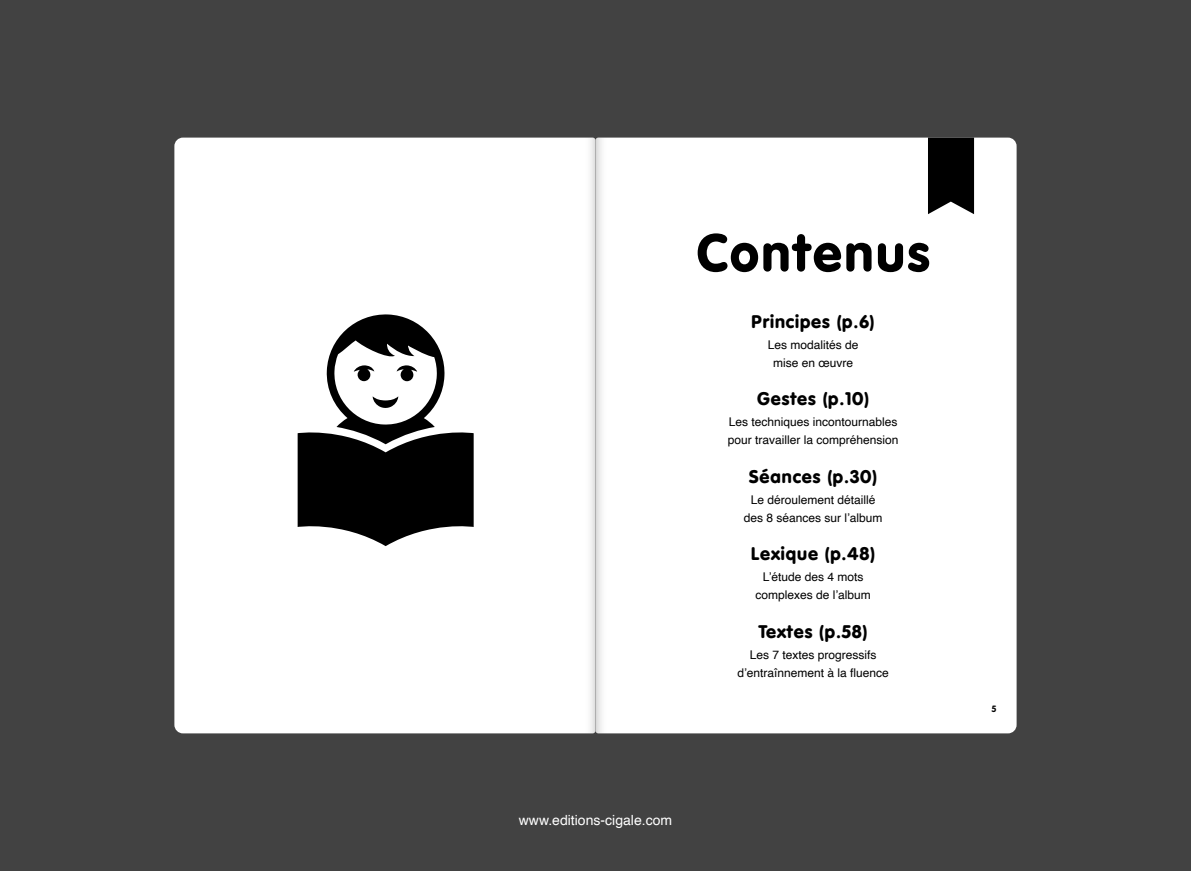
<style>
.page{position:relative;width:1191px;height:871px;background:#fff}
.page>*{position:absolute;margin:0;border:0;box-sizing:border-box;transform-origin:0 0}
.t1{font:300 253px "VAG Rounded Std";color:#000}
.t2{font:900 52px "VAG Rounded Std";letter-spacing:.05em;color:#000}
.t3{font:900 18px "VAG Rounded Std";letter-spacing:.05em;color:#000}
.t4{font:14px "Helvetica";color:#fff}
.t5{font:12px/18px "Helvetica";color:#000;text-align:center}
.t6{font:700 9px "VAG Rounded Std";color:#000}
</style>
<div class="page">
<div style="left:0;top:0;width:1191px;height:870px;background:#424242"></div>
<svg style="left:174px;top:137px;width:421px;height:596px;background:#e7e7e7"></svg>
<div style="left:595px;top:137px;width:421px;height:596px;background:#fff"></div>
<h2 class="t2" style="left:696px;top:221px;width:235px">Contenus</h2>
<h3 class="t3" style="left:751px;top:310px;width:124px">Principes (p.6)</h3>
<p class="t5" style="left:767px;top:336px;width:92px">Les modalités de mise en œuvre</p>
<h3 class="t3" style="left:757px;top:388px;width:114px">Gestes (p.10)</h3>
<p class="t5" style="left:727px;top:413px;width:172px;text-align:left">Les techniques incontournables pour travailler la compréhension</p>
<h3 class="t3" style="left:749px;top:465px;width:130px">Séances (p.30)</h3>
<p class="t5" style="left:743px;top:490px;width:140px">Le déroulement détaillé des 8 séances sur l’album</p>
<h3 class="t3" style="left:751px;top:543px;width:125px">Lexique (p.48)</h3>
<p class="t5" style="left:755px;top:568px;width:117px">L’étude des 4 mots complexes de l’album</p>
<h3 class="t3" style="left:759px;top:620px;width:110px">Textes (p.58)</h3>
<p class="t5" style="left:737px;top:645px;width:153px">Les 7 textes progressifs d’entraînnement à la fluence</p>
<h1 class="t1" style="left:654px;top:300px;width:305px">A5</h1>
<p class="t4" style="left:519px;top:809px;width:155px">www.editions-cigale.com</p>
<p class="t6" style="left:991px;top:703px;width:7px">5</p>
</div>
